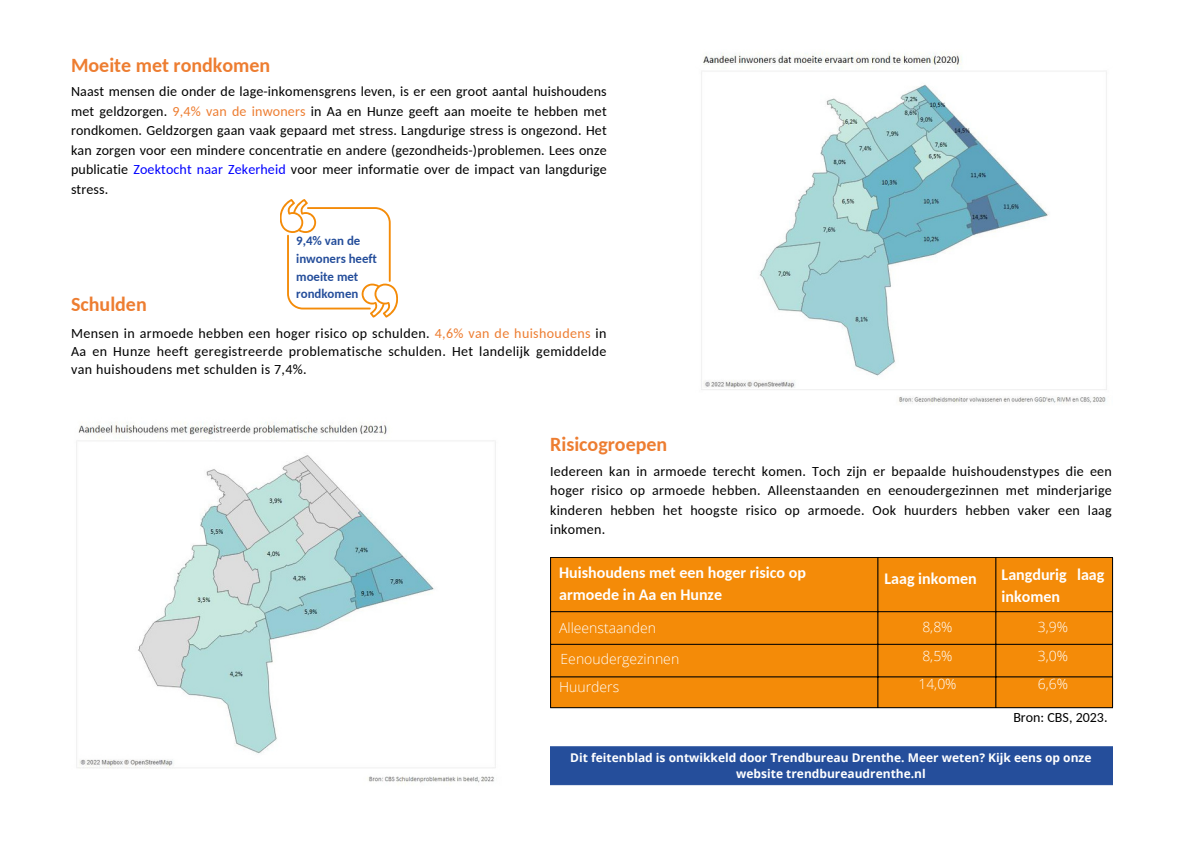
<style>
.page{position:relative;width:1191px;height:843px;background:#fff}
.page>*{position:absolute;margin:0;border:0;box-sizing:border-box;transform-origin:0 0}
.t1{font:700 20px "Carlito";color:#ed7d31}
.t2{font:700 16px/21.8px "Carlito";color:#fff}
.t3{font:14px/19.5px "Carlito";letter-spacing:.02em;color:#000;text-align:justify}
.t4{font:300 14px "Open Sans";color:#fff}
.t5{font:14px "Carlito";color:#000}
.t6{font:700 12.9px/17.7px "Carlito";color:#254e9b}
.t7{font:700 12px/16.5px "Open Sans";color:#fff;text-align:center}
.s1{color:#ed7d31}
.s2{color:#00f}
</style>
<div class="page">
<img style="left:701px;top:52px;width:406px;height:353px">
<img style="left:76px;top:422px;width:420px;height:362px">
<div style="left:550px;top:746px;width:562px;height:39px;background:#254e9b"></div>
<div style="left:551px;top:558px;width:561px;height:149px;background:#f48b08"></div>
<hr style="left:550px;top:557px;width:1px;height:150px;background:#000">
<hr style="left:877px;top:557px;width:1px;height:150px;background:#000">
<hr style="left:995px;top:557px;width:1px;height:150px;background:#000">
<hr style="left:1112px;top:557px;width:1px;height:150px;background:#000">
<hr style="left:550px;top:557px;width:562px;height:1px;background:#000">
<hr style="left:550px;top:611px;width:562px;height:1px;background:#000">
<hr style="left:550px;top:643px;width:562px;height:1px;background:#000">
<hr style="left:550px;top:676px;width:562px;height:1px;background:#000">
<hr style="left:550px;top:707px;width:562px;height:1px;background:#000">
<svg style="left:280px;top:199px;width:118px;height:118px"></svg>
<p class="t1" style="left:71px;top:57px;width:201px">Moeite met rondkomen</p>
<p class="t3" style="left:71px;top:83px;width:537px">Naast mensen die onder de lage-inkomensgrens leven, is er een groot aantal huishoudens met geldzorgen. <span class="s1">9,4% van de inwoners</span> in Aa en Hunze geeft aan moeite te hebben met rondkomen. Geldzorgen gaan vaak gepaard met stress. Langdurige stress is ongezond. Het kan zorgen voor een mindere concentratie en andere (gezondheids-)problemen. Lees onze publicatie <span class="s2">Zoektocht naar Zekerheid</span> voor meer informatie over de impact van langdurige stress.</p>
<p class="t6" style="left:296px;top:233px;width:82px">9,4% van de inwoners heeft moeite met rondkomen</p>
<p class="t1" style="left:71px;top:296px;width:77px">Schulden</p>
<p class="t3" style="left:71px;top:326px;width:537px;line-height:18px">Mensen in armoede hebben een hoger risico op schulden. <span class="s1">4,6% van de huishoudens</span> in Aa en Hunze heeft geregistreerde problematische schulden. Het landelijk gemiddelde van huishoudens met schulden is 7,4%.</p>
<p class="t1" style="left:550px;top:435px;width:119px">Risicogroepen</p>
<p class="t3" style="left:550px;top:462px;width:563px">Iedereen kan in armoede terecht komen. Toch zijn er bepaalde huishoudenstypes die een hoger risico op armoede hebben. Alleenstaanden en eenoudergezinnen met minderjarige kinderen hebben het hoogste risico op armoede. Ook huurders hebben vaker een laag inkomen.</p>
<p class="t2" style="left:559px;top:563px;width:248px">Huishoudens met een hoger risico op armoede in Aa en Hunze</p>
<p class="t2" style="left:884px;top:569px;width:94px">Laag inkomen</p>
<p class="t2" style="left:1001px;top:565px;width:104px">Langdurig laag inkomen</p>
<p class="t4" style="left:559px;top:618px;width:98px">Alleenstaanden</p>
<p class="t4" style="left:560px;top:649px;width:120px">Eenoudergezinnen</p>
<p class="t4" style="left:559px;top:676px;width:61px">Huurders</p>
<p class="t4" style="left:922px;top:616px;width:32px">8,8%</p>
<p class="t4" style="left:922px;top:645px;width:32px">8,5%</p>
<p class="t4" style="left:918px;top:674px;width:40px">14,0%</p>
<p class="t4" style="left:1037px;top:674px;width:32px">6,6%</p>
<p class="t4" style="left:1037px;top:616px;width:32px">3,9%</p>
<p class="t4" style="left:1037px;top:646px;width:32px">3,0%</p>
<p class="t5" style="left:1013px;top:711px;width:96px">Bron: CBS, 2023.</p>
<p class="t7" style="left:570px;top:748px;width:522px">Dit feitenblad is ontwikkeld door Trendbureau Drenthe. Meer weten? Kijk eens op onze website trendbureaudrenthe.nl</p>
</div>
